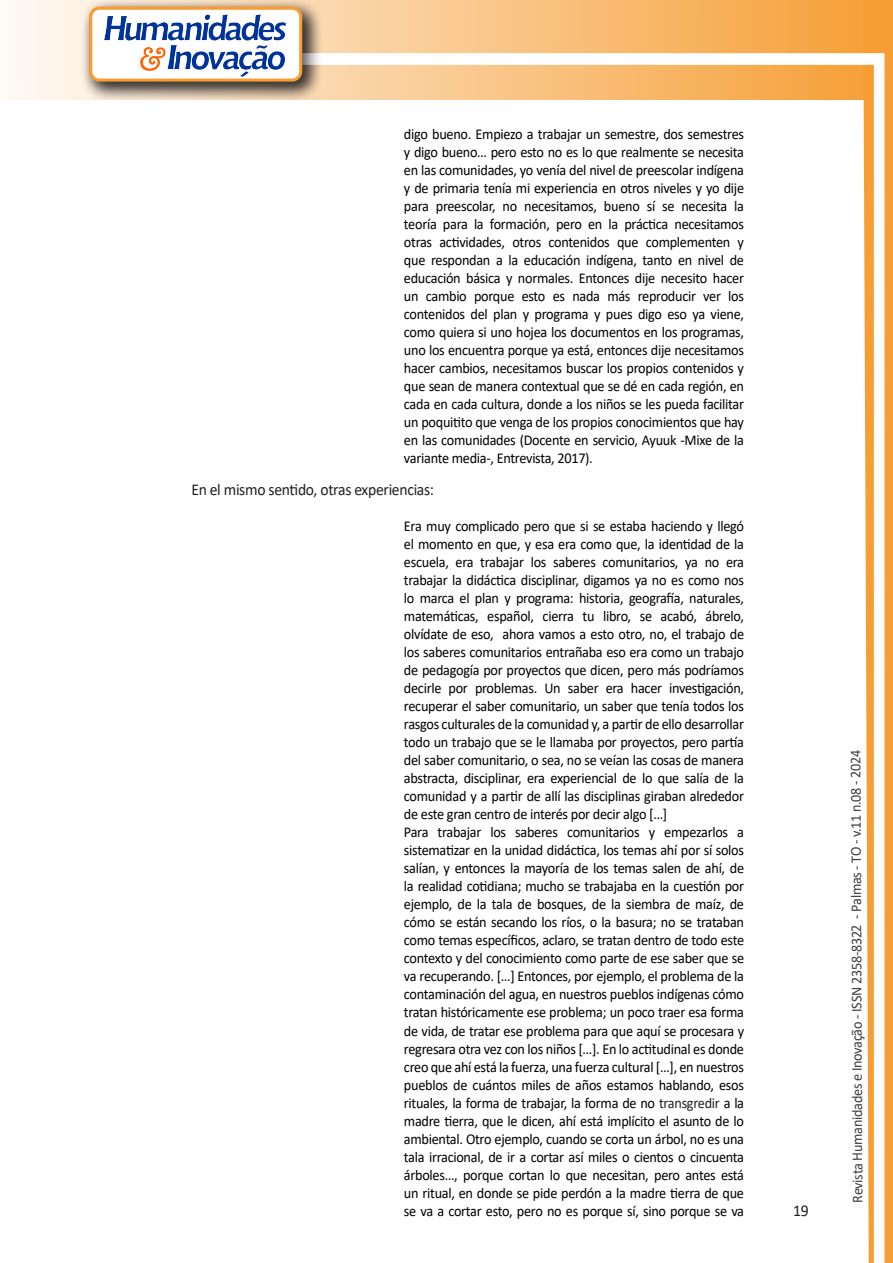
<style>
.page{position:relative;width:893px;height:1263px;background:#fff}
.page>*{position:absolute;margin:0;border:0;box-sizing:border-box;transform-origin:0 0}
.texto{font:16.5px "Calibri";letter-spacing:-.02em;color:#231f20;scale:.95 1}
.citacao{font:15px/18px "Calibri";letter-spacing:-.02em;color:#000;text-align:justify;scale:.95 1}
.t1{font:15px "Calibri";letter-spacing:-.025em;color:#3e3e3f;scale:.95 1}
.s1{color:#231f20}
</style>
<div class="page">
<svg style="left:5px;top:0;width:858px;height:100px;background:#f9c484"></svg>
<div style="left:302px;top:53px;width:582px;height:12px;background:#fff;border:2px solid #fff"></div>
<svg style="left:863px;top:0;width:30px;height:1263px"></svg>
<div style="left:81px;top:0;width:241px;height:102px;background:#231f20;opacity:.75"></div>
<div style="left:91px;top:8px;width:210px;height:72px;background:#fff;border-radius:9px"></div>
<img style="left:104px;top:14px;width:181px;height:62px">
<div style="left:89px;top:7px;width:213px;height:75px;border:3px solid #f69e34;border-radius:9px"></div>
<p class="citacao" style="left:404px;top:124px;width:360px">digo bueno. Empiezo a trabajar un semestre, dos semestres y digo bueno… pero esto no es lo que realmente se necesita en las comunidades, yo venía del nivel de preescolar indígena y de primaria tenía mi experiencia en otros niveles y yo dije para preescolar, no necesitamos, bueno sí se necesita la teoría para la formación, pero en la práctica necesitamos otras actividades, otros contenidos que complementen y que respondan a la educación indígena, tanto en nivel de educación básica y normales. Entonces dije necesito hacer un cambio porque esto es nada más reproducir ver los contenidos del plan y programa y pues digo eso ya viene, como quiera si uno hojea los documentos en los programas, uno los encuentra porque ya está, entonces dije necesitamos hacer cambios, necesitamos buscar los propios contenidos y que sean de manera contextual que se dé en cada región, en cada en cada cultura, donde a los niños se les pueda facilitar un poquitito que venga de los propios conocimientos que hay en las comunidades (Docente en servicio, Ayuuk -Mixe de la variante media-, Entrevista, 2017).</p>
<p class="texto" style="left:191px;top:478px;width:257px">En el mismo sentido, otras experiencias:</p>
<p class="citacao" style="left:404px;top:517px;width:360px">Era muy complicado pero que si se estaba haciendo y llegó el momento en que, y esa era como que, la identidad de la escuela, era trabajar los saberes comunitarios, ya no era trabajar la didáctica disciplinar, digamos ya no es como nos lo marca el plan y programa: historia, geografía, naturales, matemáticas, español, cierra tu libro, se acabó, ábrelo, olvídate de eso, ahora vamos a esto otro, no, el trabajo de los saberes comunitarios entrañaba eso era como un trabajo de pedagogía por proyectos que dicen, pero más podríamos decirle por problemas. Un saber era hacer investigación, recuperar el saber comunitario, un saber que tenía todos los rasgos culturales de la comunidad y, a partir de ello desarrollar todo un trabajo que se le llamaba por proyectos, pero partía del saber comunitario, o sea, no se veían las cosas de manera abstracta, disciplinar, era experiencial de lo que salía de la comunidad y a partir de allí las disciplinas giraban alrededor de este gran centro de interés por decir algo […]</p>
<p class="citacao" style="left:404px;top:823px;width:360px">Para trabajar los saberes comunitarios y empezarlos a sistematizar en la unidad didáctica, los temas ahí por sí solos salían, y entonces la mayoría de los temas salen de ahí, de la realidad cotidiana; mucho se trabajaba en la cuestión por ejemplo, de la tala de bosques, de la siembra de maíz, de cómo se están secando los ríos, o la basura; no se trataban como temas específicos, aclaro, se tratan dentro de todo este contexto y del conocimiento como parte de ese saber que se va recuperando. […] Entonces, por ejemplo, el problema de la contaminación del agua, en nuestros pueblos indígenas cómo tratan históricamente ese problema; un poco traer esa forma de vida, de tratar ese problema para que aquí se procesara y regresara otra vez con los niños […]. En lo actitudinal es donde creo que ahí está la fuerza, una fuerza cultural […], en nuestros pueblos de cuántos miles de años estamos hablando, esos rituales, la forma de trabajar, la forma de no <span class="s1">transgredir</span> a la madre tierra, que le dicen, ahí está implícito el asunto de lo ambiental. Otro ejemplo, cuando se corta un árbol, no es una tala irracional, de ir a cortar así miles o cientos o cincuenta árboles…, porque cortan lo que necesitan, pero antes está un ritual, en donde se pide perdón a la madre tierra de que se va a cortar esto, pero no es porque sí, sino porque se va</p>
<p class="texto" style="left:793px;top:1199px;width:18px">19</p>
<p class="t1" style="left:846px;top:1203px;width:478px;rotate:-90deg">Revista Humanidades e Inovação - ISSN 2358-8322 - Palmas - TO - v.11 n.08 - 2024</p>
</div>
